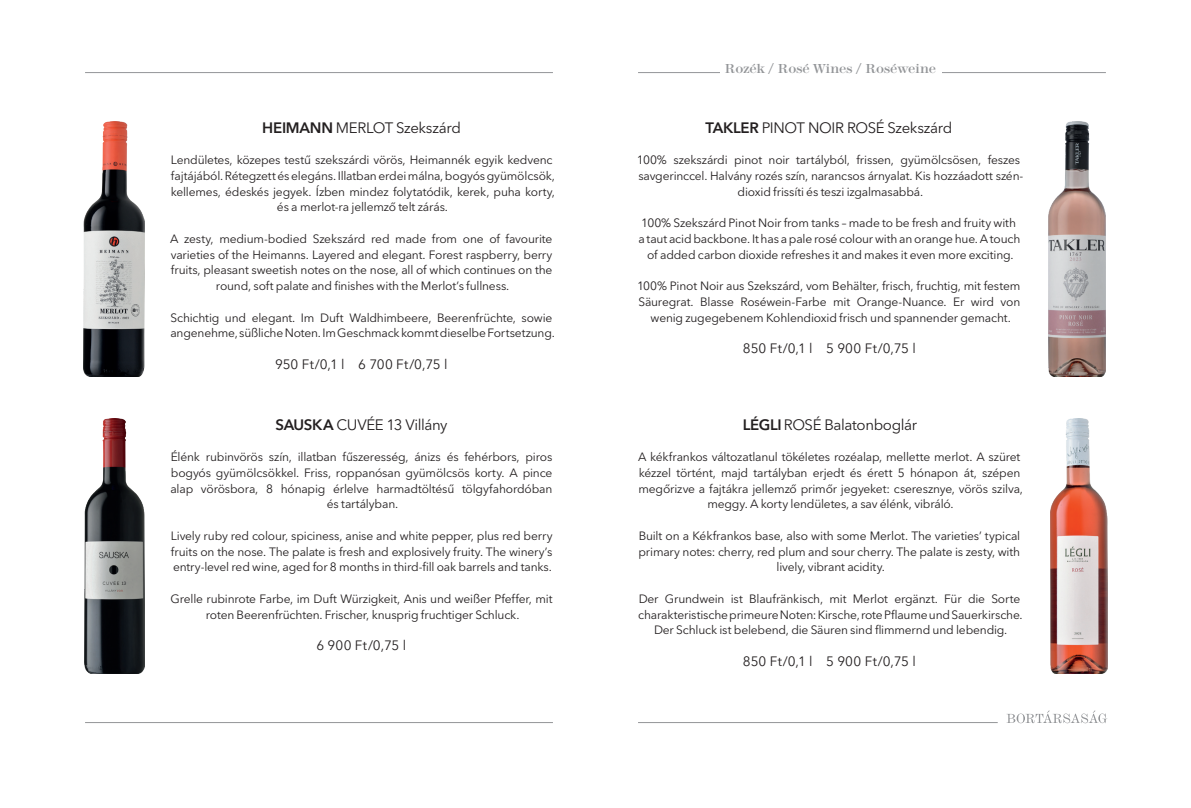
<style>
.page{position:relative;width:1191px;height:808px;background:#fff}
.page>*{position:absolute;margin:0;border:0;box-sizing:border-box;transform-origin:0 0}
.t1{font:15px "Avenir Next LT Pro";letter-spacing:-.025em;color:#231f20}
.t2{font:13.5px "Avenir Next LT Pro";letter-spacing:.01em;color:#231f20}
.t3{font:500 13.5px "ITC Modern Two Sxtn Hun";letter-spacing:-.02em;color:#939598}
.t4{font:12px/15.8px "Avenir Next LT Pro";letter-spacing:-.015em;color:#231f20;text-align:center}
.s1{font-weight:600}
</style>
<div class="page">
<hr style="left:85px;top:722px;width:468px;height:1px;background:#939598">
<hr style="left:85px;top:72px;width:468px;height:1px;background:#939598">
<hr style="left:638px;top:722px;width:359px;height:1px;background:#939598">
<svg style="left:1006px;top:710px;width:101px;height:13px"></svg>
<img style="left:84px;top:121px;width:61px;height:255px">
<img style="left:1048px;top:121px;width:57px;height:255px">
<img style="left:84px;top:418px;width:60px;height:255px">
<img style="left:1050px;top:418px;width:57px;height:255px">
<hr style="left:638px;top:72px;width:468px;height:1px;background:#939598">
<div style="left:720px;top:64px;width:221px;height:17px;background:#fff"></div>
<p class="t1" style="left:262px;top:118px;width:200px"><span class="s1">HEIMANN</span> MERLOT Szekszárd</p>
<p class="t4" style="left:171px;top:152px;width:386px">Lendületes, közepes testű szekszárdi vörös, Heimannék egyik kedvenc fajtájából. Rétegzett és elegáns. Illatban erdei málna, bogyós gyümölcsök, kellemes, édeskés jegyek. Ízben mindez folytatódik, kerek, puha korty, és a merlot-ra jellemző telt zárás.</p>
<p class="t4" style="left:170px;top:231px;width:384px">A zesty, medium-bodied Szekszárd red made from one of favourite varieties of the Heimanns. Layered and elegant. Forest raspberry, berry fruits, pleasant sweetish notes on the nose, all of which continues on the round, soft palate and finishes with the Merlot’s fullness.</p>
<p class="t4" style="left:170px;top:309px;width:386px;text-align:left">Schichtig und elegant. Im Duft Waldhimbeere, Beerenfrüchte, sowie angenehme, süßliche Noten. Im Geschmack kommt dieselbe Fortsetzung.</p>
<p class="t2" style="left:275px;top:356px;width:174px">950 Ft/0,1 l 6 700 Ft/0,75 l</p>
<p class="t1" style="left:275px;top:415px;width:174px"><span class="s1">SAUSKA</span> CUVÉE 13 Villány</p>
<p class="t4" style="left:170px;top:449px;width:383px">Élénk rubinvörös szín, illatban fűszeresség, ánizs és fehérbors, piros bogyós gyümölcsökkel. Friss, roppanósan gyümölcsös korty. A pince alap vörösbora, 8 hónapig érlelve harmadtöltésű tölgyfahordóban és tartályban.</p>
<p class="t4" style="left:171px;top:528px;width:383px;text-align:justify">Lively ruby red colour, spiciness, anise and white pepper, plus red berry fruits on the nose. The palate is fresh and explosively fruity. The winery’s entry-level red wine, aged for 8 months in third-fill oak barrels and tanks.</p>
<p class="t4" style="left:171px;top:591px;width:383px">Grelle rubinrote Farbe, im Duft Würzigkeit, Anis und weißer Pfeffer, mit roten Beerenfrüchten. Frischer, knusprig fruchtiger Schluck.</p>
<p class="t2" style="left:316px;top:637px;width:91px">6 900 Ft/0,75 l</p>
<p class="t3" style="left:725px;top:61px;width:213px">Rozék / Rosé Wines / Roséweine</p>
<p class="t1" style="left:705px;top:118px;width:248px"><span class="s1">TAKLER</span> PINOT NOIR ROSÉ Szekszárd</p>
<p class="t4" style="left:637px;top:152px;width:388px">100% szekszárdi pinot noir tartályból, frissen, gyümölcsösen, feszes savgerinccel. Halvány rozés szín, narancsos árnyalat. Kis hozzáadott szén&shy;dioxid frissíti és teszi izgalmasabbá.</p>
<p class="t4" style="left:638px;top:215px;width:383px">100% Szekszárd Pinot Noir from tanks – made to be fresh and fruity with a taut acid backbone. It has a pale rosé colour with an orange hue. A touch of added carbon dioxide refreshes it and makes it even more exciting.</p>
<p class="t4" style="left:637px;top:278px;width:385px">100% Pinot Noir aus Szekszárd, vom Behälter, frisch, fruchtig, mit festem<br>Säuregrat. Blasse Roséwein-Farbe mit Orange-Nuance. Er wird von wenig zugegebenem Kohlendioxid frisch und spannender gemacht.</p>
<p class="t2" style="left:742px;top:340px;width:175px">850 Ft/0,1 l 5 900 Ft/0,75 l</p>
<p class="t1" style="left:743px;top:415px;width:176px"><span class="s1">LÉGLI</span> ROSÉ Balatonboglár</p>
<p class="t4" style="left:638px;top:449px;width:386px">A kékfrankos változatlanul tökéletes rozéalap, mellette merlot. A szüret kézzel történt, majd tartályban erjedt és érett 5 hónapon át, szépen megőrizve a fajtákra jellemző primőr jegyeket: cseresznye, vörös szilva, meggy. A korty lendületes, a sav élénk, vibráló.</p>
<p class="t4" style="left:638px;top:528px;width:383px">Built on a Kékfrankos base, also with some Merlot. The varieties’ typical primary notes: cherry, red plum and sour cherry. The palate is zesty, with lively, vibrant acidity.</p>
<p class="t4" style="left:638px;top:591px;width:386px">Der Grundwein ist Blaufränkisch, mit Merlot ergänzt. Für die Sorte charakteristische primeure Noten: Kirsche, rote Pflaume und Sauerkirsche.<br>Der Schluck ist belebend, die Säuren sind flimmernd und lebendig.</p>
<p class="t2" style="left:742px;top:653px;width:175px">850 Ft/0,1 l 5 900 Ft/0,75 l</p>
</div>
